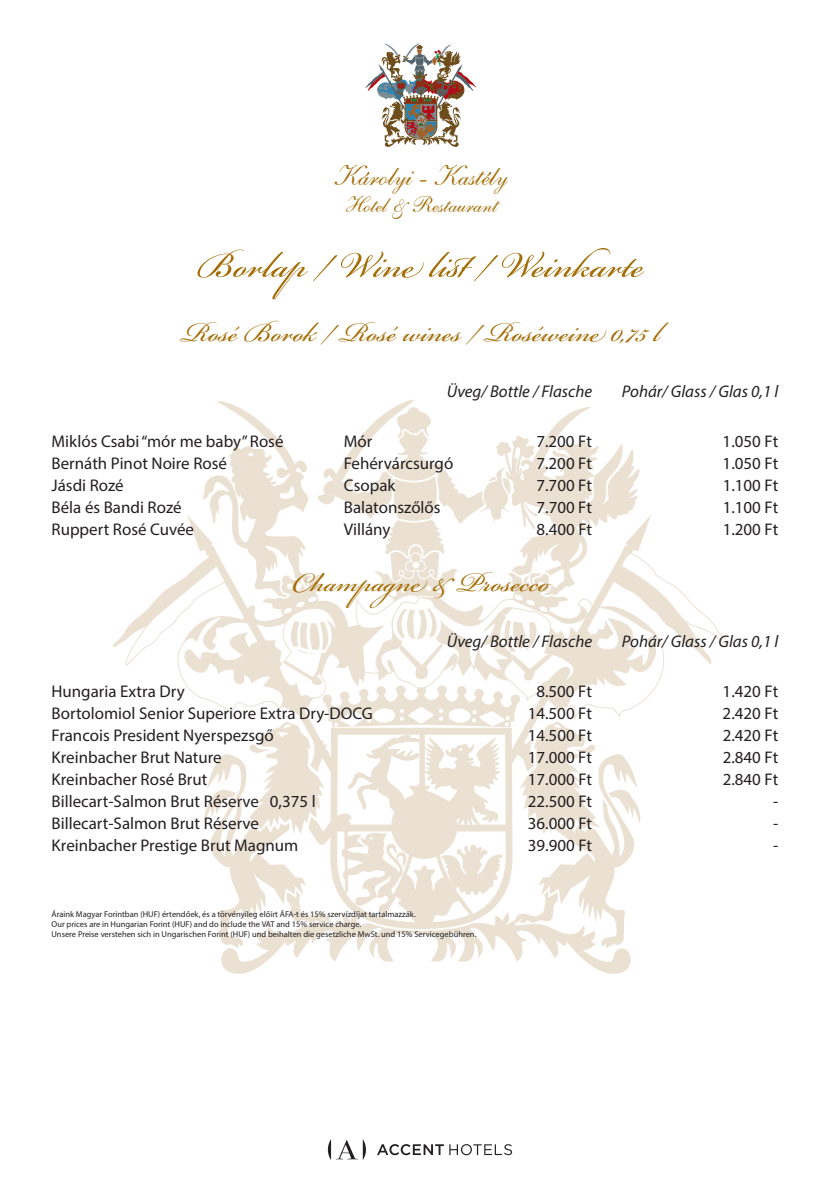
<style>
.page{position:relative;width:840px;height:1191px;background:#fff}
.page>*{position:absolute;margin:0;border:0;box-sizing:border-box;transform-origin:0 0}
.t1{font:56.4px "Bickham Script Pro";color:#a46d05}
.t2{font:42.2px "Bickham Script Pro";color:#a46d05}
.t3{font:28px "Shelley Andante BT";color:#a46d05}
.t4{font:22.4px "Shelley Andante BT";color:#a46d05}
.t5{font:17px "Myriad Pro";color:#231f20}
.t6{font:italic 17px "Myriad Pro";color:#231f20}
.t7{font:8.4px/10.2px "Myriad Pro";color:#231f20}
</style>
<div class="page">
<svg style="left:365px;top:43px;width:111px;height:104px"></svg>
<svg style="left:123px;top:399px;width:606px;height:575px"></svg>
<svg style="left:328px;top:1139px;width:38px;height:21px"></svg>
<svg style="left:377px;top:1144px;width:66px;height:11px"></svg>
<svg style="left:449px;top:1144px;width:63px;height:11px"></svg>
<h3 class="t3" style="left:333px;top:159px;width:175px">Károlyi - Kastély</h3>
<h3 class="t4" style="left:344px;top:191px;width:154px">Hotel &amp; Restaurant</h3>
<h1 class="t1" style="left:197px;top:224px;width:447px">Borlap / Wine list / Weinkarte</h1>
<h2 class="t2" style="left:181px;top:301px;width:481px">Rosé Borok / Rosé wines / Roséweine 0,75 l</h2>
<p class="t6" style="left:446px;top:380px;width:147px">Üveg/ Bottle / Flasche</p>
<p class="t6" style="left:621px;top:380px;width:158px">Pohár/ Glass / Glas 0,1 l</p>
<p class="t5" style="left:51px;top:430px;width:233px">Miklós Csabi “mór me baby” Rosé</p>
<p class="t5" style="left:343px;top:430px;width:30px">Mór</p>
<p class="t5" style="left:536px;top:430px;width:57px">7.200 Ft</p>
<p class="t5" style="left:722px;top:430px;width:57px">1.050 Ft</p>
<p class="t5" style="left:51px;top:452px;width:177px">Bernáth Pinot Noire Rosé</p>
<p class="t5" style="left:343px;top:452px;width:111px">Fehérvárcsurgó</p>
<p class="t5" style="left:536px;top:452px;width:57px">7.200 Ft</p>
<p class="t5" style="left:722px;top:452px;width:57px">1.050 Ft</p>
<p class="t5" style="left:51px;top:474px;width:74px">Jásdi Rozé</p>
<p class="t5" style="left:343px;top:474px;width:53px">Csopak</p>
<p class="t5" style="left:536px;top:474px;width:57px">7.700 Ft</p>
<p class="t5" style="left:722px;top:474px;width:57px">1.100 Ft</p>
<p class="t5" style="left:52px;top:496px;width:131px">Béla és Bandi Rozé</p>
<p class="t5" style="left:344px;top:496px;width:98px">Balatonszőlős</p>
<p class="t5" style="left:536px;top:496px;width:57px">7.700 Ft</p>
<p class="t5" style="left:722px;top:496px;width:57px">1.100 Ft</p>
<p class="t5" style="left:52px;top:518px;width:144px">Ruppert Rosé Cuvée</p>
<p class="t5" style="left:344px;top:518px;width:48px">Villány</p>
<p class="t5" style="left:536px;top:518px;width:57px">8.400 Ft</p>
<p class="t5" style="left:722px;top:518px;width:57px">1.200 Ft</p>
<h2 class="t2" style="left:292px;top:551px;width:258px">Champagne &amp; Prosecco</h2>
<p class="t6" style="left:446px;top:630px;width:147px">Üveg/ Bottle / Flasche</p>
<p class="t6" style="left:621px;top:630px;width:158px">Pohár/ Glass / Glas 0,1 l</p>
<p class="t5" style="left:51px;top:680px;width:134px">Hungaria Extra Dry</p>
<p class="t5" style="left:536px;top:680px;width:57px">8.500 Ft</p>
<p class="t5" style="left:722px;top:680px;width:57px">1.420 Ft</p>
<p class="t5" style="left:51px;top:702px;width:322px">Bortolomiol Senior Superiore Extra Dry-DOCG</p>
<p class="t5" style="left:527px;top:702px;width:66px">14.500 Ft</p>
<p class="t5" style="left:722px;top:702px;width:57px">2.420 Ft</p>
<p class="t5" style="left:51px;top:724px;width:224px">Francois President Nyerspezsgő</p>
<p class="t5" style="left:527px;top:724px;width:66px">14.500 Ft</p>
<p class="t5" style="left:722px;top:724px;width:57px">2.420 Ft</p>
<p class="t5" style="left:52px;top:746px;width:172px">Kreinbacher Brut Nature</p>
<p class="t5" style="left:527px;top:746px;width:66px">17.000 Ft</p>
<p class="t5" style="left:722px;top:746px;width:57px">2.840 Ft</p>
<p class="t5" style="left:52px;top:768px;width:157px">Kreinbacher Rosé Brut</p>
<p class="t5" style="left:527px;top:768px;width:66px">17.000 Ft</p>
<p class="t5" style="left:722px;top:768px;width:57px">2.840 Ft</p>
<p class="t5" style="left:52px;top:790px;width:265px">Billecart-Salmon Brut Réserve 0,375 l</p>
<p class="t5" style="left:527px;top:790px;width:66px">22.500 Ft</p>
<p class="t5" style="left:772px;top:790px;width:7px">-</p>
<p class="t5" style="left:52px;top:812px;width:209px">Billecart-Salmon Brut Réserve</p>
<p class="t5" style="left:527px;top:812px;width:66px">36.000 Ft</p>
<p class="t5" style="left:772px;top:812px;width:7px">-</p>
<p class="t5" style="left:52px;top:834px;width:248px">Kreinbacher Prestige Brut Magnum</p>
<p class="t5" style="left:527px;top:834px;width:66px">39.900 Ft</p>
<p class="t5" style="left:772px;top:834px;width:7px">-</p>
<p class="t7" style="left:51px;top:909px;width:426px">Áraink Magyar Forintban (HUF) értendőek, és a törvényileg előírt ÁFA-t és 15% szervízdíjat tartalmazzák.<br>Our prices are in Hungarian Forint (HUF) and do include the VAT and 15% service charge.<br>Unsere Preise verstehen sich in Ungarischen Forint (HUF) und beihalten die gesetzliche MwSt. und 15% Servicegebühren.</p>
</div>
